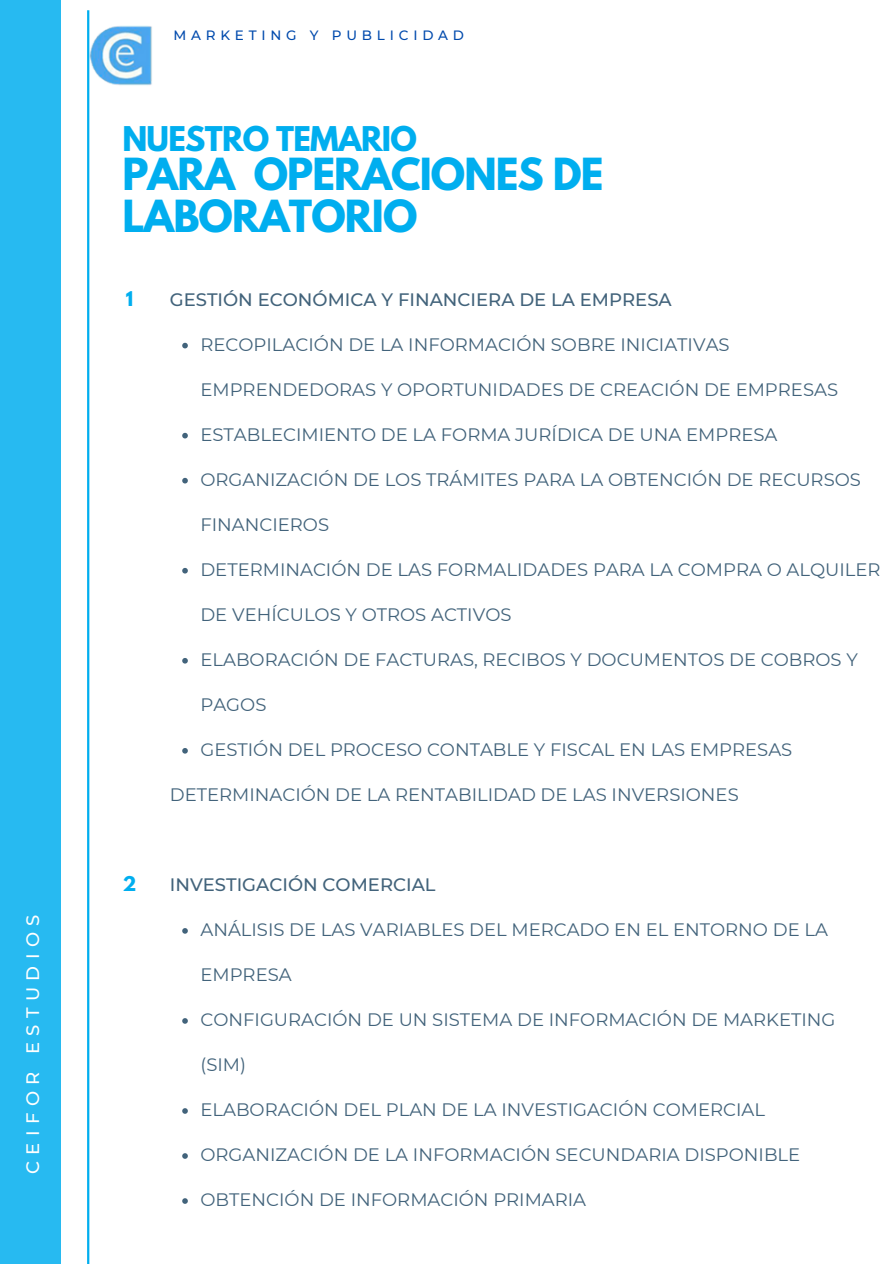
<style>
.page{position:relative;width:894px;height:1264px;background:#fff}
.page>*{position:absolute;margin:0;border:0;box-sizing:border-box;transform-origin:0 0}
.t1{font:700 39.15px/41.7px "League Spartan";letter-spacing:-.025em;color:#00aeef}
.t2{font:700 30.15px "League Spartan";letter-spacing:-.025em;color:#00aeef}
.t3{font:18px "Montserrat";color:#42637b}
.t4{font:500 18px "Montserrat";color:#42637b}
.t5{font:500 18px "Montserrat";letter-spacing:.355em;color:#fff}
.t6{font:700 18px "League Spartan";color:#00aeef}
.t7{font:500 13.5px "Montserrat";letter-spacing:.355em;color:#004aad}
</style>
<div class="page">
<div style="left:0;top:0;width:61px;height:1263px;background:#27baf1"></div>
<img style="left:89px;top:21px;width:63px;height:68px">
<hr style="left:87px;top:10px;width:2px;height:1253px;background:#00aeef">
<svg style="left:182px;top:343px;width:6px;height:5px"></svg>
<svg style="left:182px;top:433px;width:6px;height:5px"></svg>
<svg style="left:182px;top:478px;width:6px;height:5px"></svg>
<svg style="left:182px;top:568px;width:6px;height:5px"></svg>
<svg style="left:182px;top:658px;width:6px;height:5px"></svg>
<svg style="left:182px;top:748px;width:6px;height:5px"></svg>
<svg style="left:182px;top:928px;width:6px;height:5px"></svg>
<svg style="left:182px;top:1018px;width:6px;height:5px"></svg>
<svg style="left:182px;top:1108px;width:6px;height:5px"></svg>
<svg style="left:182px;top:1153px;width:6px;height:5px"></svg>
<svg style="left:182px;top:1198px;width:6px;height:5px"></svg>
<p class="t5" style="left:22px;top:1174px;width:261px;rotate:-90deg">CEIFOR ESTUDIOS</p>
<p class="t7" style="left:173px;top:27px;width:292px">MARKETING Y PUBLICIDAD</p>
<h2 class="t2" style="left:122px;top:124px;width:296px">NUESTRO TEMARIO</h2>
<p class="t1" style="left:122px;top:159px;width:482px">PARA OPERACIONES DE<br>LABORATORIO</p>
<p class="t6" style="left:126px;top:289px;width:9px">1</p>
<p class="t6" style="left:123px;top:874px;width:15px">2</p>
<p class="t4" style="left:170px;top:288px;width:503px">GESTIÓN ECONÓMICA Y FINANCIERA DE LA EMPRESA</p>
<p class="t3" style="left:200px;top:333px;width:530px">RECOPILACIÓN DE LA INFORMACIÓN SOBRE INICIATIVAS</p>
<p class="t3" style="left:200px;top:378px;width:639px">EMPRENDEDORAS Y OPORTUNIDADES DE CREACIÓN DE EMPRESAS</p>
<h1 class="t3" style="left:200px;top:423px;width:578px">ESTABLECIMIENTO DE LA FORMA JURÍDICA DE UNA EMPRESA</h1>
<p class="t3" style="left:200px;top:468px;width:661px">ORGANIZACIÓN DE LOS TRÁMITES PARA LA OBTENCIÓN DE RECURSOS</p>
<p class="t3" style="left:200px;top:513px;width:130px">FINANCIEROS</p>
<h2 class="t3" style="left:200px;top:558px;width:681px">DETERMINACIÓN DE LAS FORMALIDADES PARA LA COMPRA O ALQUILER</h2>
<h2 class="t3" style="left:200px;top:603px;width:312px">DE VEHÍCULOS Y OTROS ACTIVOS</h2>
<h2 class="t3" style="left:200px;top:648px;width:658px">ELABORACIÓN DE FACTURAS, RECIBOS Y DOCUMENTOS DE COBROS Y</h2>
<h2 class="t3" style="left:200px;top:693px;width:67px">PAGOS</h2>
<h2 class="t3" style="left:200px;top:738px;width:593px">GESTIÓN DEL PROCESO CONTABLE Y FISCAL EN LAS EMPRESAS</h2>
<p class="t3" style="left:170px;top:783px;width:570px">DETERMINACIÓN DE LA RENTABILIDAD DE LAS INVERSIONES</p>
<p class="t4" style="left:170px;top:873px;width:267px">INVESTIGACIÓN COMERCIAL</p>
<p class="t3" style="left:200px;top:918px;width:628px">ANÁLISIS DE LAS VARIABLES DEL MERCADO EN EL ENTORNO DE LA</p>
<p class="t3" style="left:200px;top:963px;width:93px">EMPRESA</p>
<p class="t3" style="left:200px;top:1008px;width:636px">CONFIGURACIÓN DE UN SISTEMA DE INFORMACIÓN DE MARKETING</p>
<p class="t3" style="left:200px;top:1053px;width:47px">(SIM)</p>
<p class="t3" style="left:200px;top:1098px;width:566px">ELABORACIÓN DEL PLAN DE LA INVESTIGACIÓN COMERCIAL</p>
<p class="t3" style="left:200px;top:1143px;width:601px">ORGANIZACIÓN DE LA INFORMACIÓN SECUNDARIA DISPONIBLE</p>
<h3 class="t3" style="left:200px;top:1188px;width:387px">OBTENCIÓN DE INFORMACIÓN PRIMARIA</h3>
</div>
